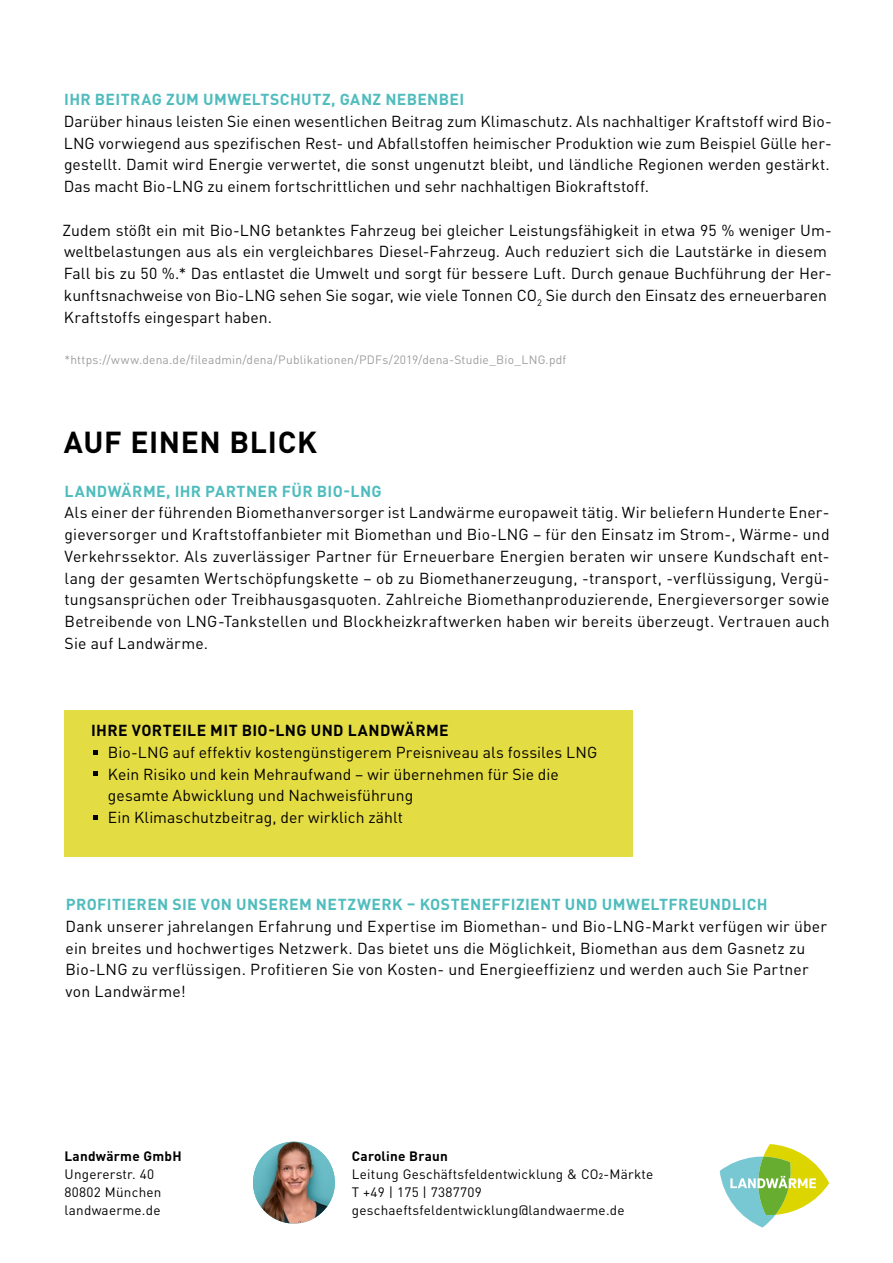
<style>
.page{position:relative;width:893px;height:1263px;background:#fff}
.page>*{position:absolute;margin:0;border:0;box-sizing:border-box;transform-origin:0 0}
.t1{font:700 30px "DINOT";letter-spacing:.02em;color:#000}
.t2{font:15.75px/21.8px "DINOT";letter-spacing:.005em;color:#000}
.t3{font:700 15.75px "DINOT";letter-spacing:.025em;color:#50bcbd}
.t4{font:700 15.75px "DINOT";letter-spacing:.025em;color:#000}
.t5{font:13.5px/18px "DINOT";letter-spacing:.02em;color:#000}
.t6{font:700 13.5px "DINOT";letter-spacing:.02em;color:#000}
.t7{font:12px "DINOT";letter-spacing:.015em;color:#9d9d9c}
</style>
<div class="page">
<div style="left:65px;top:710px;width:568px;height:147px;background:#e4dc43"></div>
<svg style="left:93px;top:750px;width:4px;height:4px"></svg>
<svg style="left:93px;top:772px;width:4px;height:4px"></svg>
<svg style="left:93px;top:815px;width:4px;height:4px"></svg>
<svg style="left:720px;top:1144px;width:109px;height:83px"></svg>
<img style="left:253px;top:1142px;width:82px;height:81px;border-radius:41px">
<p class="t3" style="left:64px;top:87px;width:401px">IHR BEITRAG ZUM UMWELTSCHUTZ, GANZ NEBENBEI</p>
<p class="t2" style="left:64px;top:110px;width:769px">Darüber hinaus leisten Sie einen wesentlichen Beitrag zum Klimaschutz. Als nachhaltiger Kraftstoff wird Bio-LNG vorwiegend aus spezifischen Rest- und Abfallstoffen heimischer Produktion wie zum Beispiel Gülle her&shy;gestellt. Damit wird Energie verwertet, die sonst ungenutzt bleibt, und ländliche Regionen werden gestärkt.<br>Das macht Bio-LNG zu einem fortschrittlichen und sehr nachhaltigen Biokraftstoff.</p>
<p class="t2" style="left:63px;top:219px;width:771px">Zudem stößt ein mit Bio-LNG betanktes Fahrzeug bei gleicher Leistungsfähigkeit in etwa 95 % weniger Um&shy;weltbelastungen aus als ein vergleichbares Diesel-Fahrzeug. Auch reduziert sich die Lautstärke in diesem Fall bis zu 50 %.* Das entlastet die Umwelt und sorgt für bessere Luft. Durch genaue Buchführung der Her&shy;kunftsnachweise von Bio-LNG sehen Sie sogar, wie viele Tonnen CO<sub>2</sub> Sie durch den Einsatz des erneuerbaren Kraftstoffs eingespart haben.</p>
<p class="t7" style="left:65px;top:353px;width:503px">*https://www.dena.de/fileadmin/dena/Publikationen/PDFs/2019/dena-Studie_Bio_LNG.pdf</p>
<h1 class="t1" style="left:64px;top:419px;width:255px">AUF EINEN BLICK</h1>
<p class="t3" style="left:65px;top:479px;width:319px">LANDWÄRME, IHR PARTNER FÜR BIO-LNG</p>
<p class="t2" style="left:65px;top:502px;width:767px;text-align:justify">Als einer der führenden Biomethanversorger ist Landwärme europaweit tätig. Wir beliefern Hunderte Ener&shy;gieversorger und Kraftstoffanbieter mit Biomethan und Bio-LNG – für den Einsatz im Strom-, Wärme- und Verkehrssektor. Als zuverlässiger Partner für Erneuerbare Energien beraten wir unsere Kundschaft ent&shy;lang der gesamten Wertschöpfungskette – ob zu Biomethanerzeugung, -transport, -verflüssigung, Vergü&shy;tungsansprüchen oder Treibhausgasquoten. Zahlreiche Biomethanproduzierende, Energieversorger sowie Betreibende von LNG-Tankstellen und Blockheizkraftwerken haben wir bereits überzeugt. Vertrauen auch Sie auf Landwärme.</p>
<p class="t4" style="left:91px;top:718px;width:359px">IHRE VORTEILE MIT BIO-LNG UND LANDWÄRME</p>
<p class="t2" style="left:108px;top:741px;width:491px">Bio-LNG auf effektiv kostengünstigerem Preisniveau als fossiles LNG Kein Risiko und kein Mehraufwand – wir übernehmen für Sie die gesamte Abwicklung und Nachweisführung<br>Ein Klimaschutzbeitrag, der wirklich zählt</p>
<p class="t3" style="left:66px;top:892px;width:703px">PROFITIEREN SIE VON UNSEREM NETZWERK – KOSTENEFFIZIENT UND UMWELTFREUNDLICH</p>
<p class="t2" style="left:66px;top:915px;width:763px">Dank unserer jahrelangen Erfahrung und Expertise im Biomethan- und Bio-LNG-Markt verfügen wir über ein breites und hochwertiges Netzwerk. Das bietet uns die Möglichkeit, Biomethan aus dem Gasnetz zu Bio-LNG zu verflüssigen. Profitieren Sie von Kosten- und Energieeffizienz und werden auch Sie Partner von Landwärme!</p>
<p class="t6" style="left:65px;top:1145px;width:119px">Landwärme GmbH</p>
<p class="t5" style="left:65px;top:1165px;width:98px">Ungererstr. 40<br>80802 München landwaerme.de</p>
<p class="t6" style="left:352px;top:1146px;width:98px">Caroline Braun</p>
<p class="t5" style="left:352px;top:1165px;width:303px">Leitung Geschäftsfeldentwicklung &amp; CO2-Märkte<br>T +49 | 175 | 7387709 geschaeftsfeldentwicklung@landwaerme.de</p>
</div>
